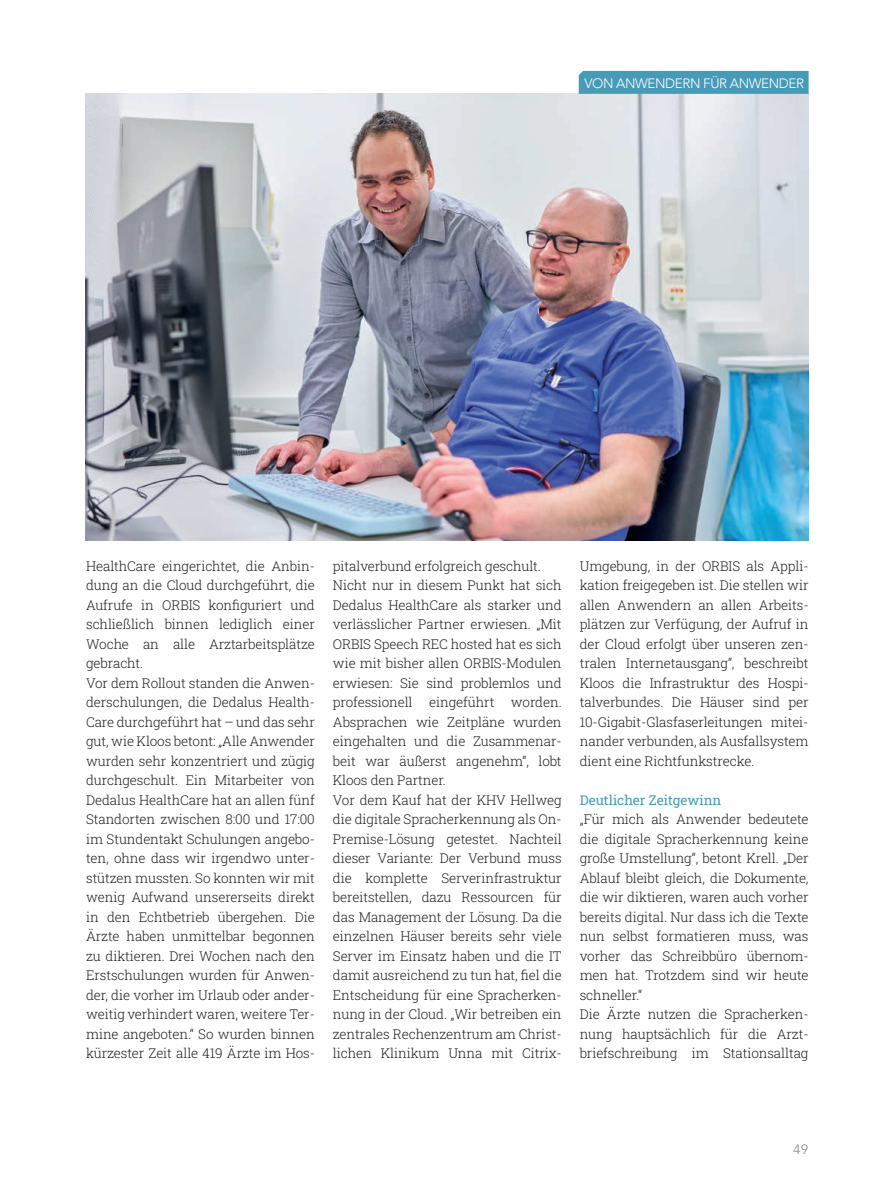
<style>
.page{position:relative;width:893px;height:1191px;background:#fff}
.page>*{position:absolute;margin:0;border:0;box-sizing:border-box;transform-origin:0 0}
.t1{font:300 13.5px/19.5px "Roboto Slab";letter-spacing:-.01em;color:#231f20}
.t2{font:300 13.5px "Avenir LT Pro";letter-spacing:-.03em;color:#fff}
.t3{font:13.5px "Roboto Slab";color:#469bb7}
.t4{font:13.5px "Avenir LT Pro";color:#939598}
</style>
<div class="page">
<img style="left:85px;top:94px;width:724px;height:446px">
<div style="left:579px;top:71px;width:230px;height:23px;background:#469bb7"></div>
<p class="t2" style="left:585px;top:75px;width:221px">VON ANWENDERN FÜR ANWENDER</p>
<p class="t1" style="left:86px;top:556px;width:230px">HealthCare eingerichtet, die Anbin&shy;dung an die Cloud durchgeführt, die Aufrufe in ORBIS konfiguriert und schließlich binnen lediglich einer Woche an alle Arztarbeitsplätze gebracht.<br>Vor dem Rollout standen die Anwen&shy;derschulungen, die Dedalus Health-Care durchgeführt hat – und das sehr gut, wie Kloos betont: „Alle Anwender wurden sehr konzentriert und zügig durchgeschult. Ein Mitarbeiter von Dedalus HealthCare hat an allen fünf Standorten zwischen 8:00 und 17:00 im Stundentakt Schulungen angebo&shy;ten, ohne dass wir irgendwo unter&shy;stützen mussten. So konnten wir mit wenig Aufwand unsererseits direkt in den Echtbetrieb übergehen. Die Ärzte haben unmittelbar begonnen zu diktieren. Drei Wochen nach den Erstschulungen wurden für Anwen&shy;der, die vorher im Urlaub oder ander&shy;weitig verhindert waren, weitere Ter&shy;mine angeboten.“ So wurden binnen kürzester Zeit alle 419 Ärzte im Hos-</p>
<p class="t1" style="left:333px;top:556px;width:230px">pitalverbund erfolgreich geschult.<br>Nicht nur in diesem Punkt hat sich Dedalus HealthCare als starker und verlässlicher Partner erwiesen. „Mit ORBIS Speech REC hosted hat es sich wie mit bisher allen ORBIS-Modulen erwiesen: Sie sind problemlos und professionell eingeführt worden.<br>Absprachen wie Zeitpläne wurden eingehalten und die Zusammenar&shy;beit war äußerst angenehm“, lobt Kloos den Partner.<br>Vor dem Kauf hat der KHV Hellweg die digitale Spracherkennung als On-Premise-Lösung getestet. Nachteil dieser Variante: Der Verbund muss die komplette Serverinfrastruktur bereitstellen, dazu Ressourcen für das Management der Lösung. Da die einzelnen Häuser bereits sehr viele Server im Einsatz haben und die IT damit ausreichend zu tun hat, fiel die Entscheidung für eine Spracherken&shy;nung in der Cloud. „Wir betreiben ein zentrales Rechenzentrum am Christ&shy;lichen Klinikum Unna mit Citrix-</p>
<p class="t1" style="left:580px;top:555px;width:230px;text-align:justify">Umgebung, in der ORBIS als Appli&shy;kation freigegeben ist. Die stellen wir allen Anwendern an allen Arbeits&shy;plätzen zur Verfügung, der Aufruf in der Cloud erfolgt über unseren zen&shy;tralen Internetausgang“, beschreibt Kloos die Infrastruktur des Hospi&shy;talverbundes. Die Häuser sind per 10-Gigabit-Glasfaserleitungen mitei&shy;nander verbunden, als Ausfallsystem dient eine Richtfunkstrecke.</p>
<p class="t3" style="left:580px;top:790px;width:143px">Deutlicher Zeitgewinn</p>
<p class="t1" style="left:580px;top:809px;width:230px">„Für mich als Anwender bedeutete die digitale Spracherkennung keine große Umstellung“, betont Krell. „Der Ablauf bleibt gleich, die Dokumente, die wir diktieren, waren auch vorher bereits digital. Nur dass ich die Texte nun selbst formatieren muss, was vorher das Schreibbüro übernom&shy;men hat. Trotzdem sind wir heute schneller.“<br>Die Ärzte nutzen die Spracherken&shy;nung hauptsächlich für die Arzt&shy;briefschreibung im Stationsalltag</p>
<p class="t4" style="left:793px;top:1141px;width:17px">49</p>
</div>
